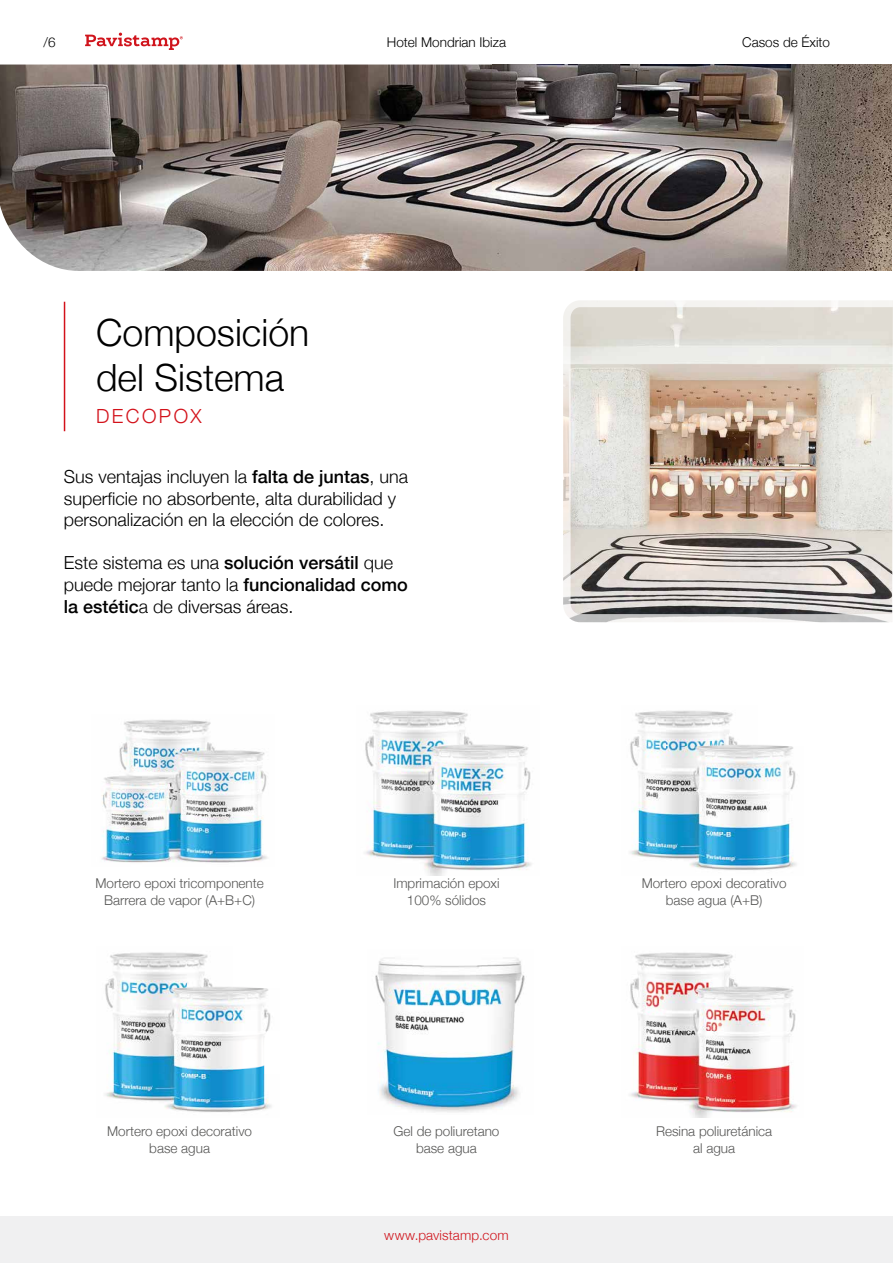
<style>
.page{position:relative;width:893px;height:1263px;background:#fff}
.page>*{position:absolute;margin:0;border:0;box-sizing:border-box;transform-origin:0 0}
.t1{font:300 37.5px/45px "Helvetica Neue";color:#000}
.t2{font:300 19.5px "Helvetica Neue";letter-spacing:.125em;color:#d3121b}
.t3{font:300 18px/21.6px "Helvetica Neue";color:#000}
.t4{font:300 13.5px/16.2px "Helvetica Neue";color:#575756;text-align:center}
.t5{font:300 13.5px "Helvetica Neue";color:#000}
.t6{font:300 13.5px "Helvetica Neue";letter-spacing:.01em;color:#d0141c}
.s1{font-weight:500}
</style>
<div class="page">
<svg style="left:85px;top:33px;width:98px;height:17px"></svg>
<div style="left:0;top:1216px;width:893px;height:47px;background:#f0f0f1"></div>
<img style="left:0;top:65px;width:891px;height:206px">
<hr style="left:64px;top:302px;width:1px;height:129px;background:#d3121b">
<img style="left:101px;top:720px;width:166px;height:143px">
<img style="left:365px;top:711px;width:167px;height:164px">
<img style="left:630px;top:710px;width:167px;height:160px">
<img style="left:105px;top:952px;width:167px;height:160px">
<img style="left:375px;top:958px;width:150px;height:154px">
<img style="left:630px;top:952px;width:167px;height:165px">
<svg style="left:563px;top:300px;width:330px;height:323px;background:#cec5bc"></svg>
<p class="t5" style="left:44px;top:31px;width:14px">/6</p>
<p class="t5" style="left:742px;top:31px;width:89px">Casos de Éxito</p>
<p class="t5" style="left:387px;top:31px;width:121px">Hotel Mondrian Ibiza</p>
<h1 class="t1" style="left:96px;top:308px;width:215px">Composición del Sistema</h1>
<p class="t2" style="left:96px;top:400px;width:107px">DECOPOX</p>
<p class="t3" style="left:64px;top:464px;width:346px">Sus ventajas incluyen la <span class="s1">falta de juntas</span>, una superficie no absorbente, alta durabilidad y personalización en la elección de colores.</p>
<p class="t3" style="left:64px;top:551px;width:346px">Este sistema es una <span class="s1">solución versátil</span> que puede mejorar tanto la <span class="s1">funcionalidad como la estétic</span>a de diversas áreas.</p>
<p class="t4" style="left:95px;top:874px;width:170px">Mortero epoxi tricomponente<br>Barrera de vapor (A+B+C)</p>
<p class="t4" style="left:393px;top:874px;width:108px">Imprimación epoxi<br>100% sólidos</p>
<p class="t4" style="left:642px;top:874px;width:146px">Mortero epoxi decorativo base agua (A+B)</p>
<p class="t4" style="left:107px;top:1122px;width:146px">Mortero epoxi decorativo base agua</p>
<p class="t4" style="left:393px;top:1122px;width:108px">Gel de poliuretano base agua</p>
<p class="t4" style="left:656px;top:1122px;width:118px">Resina poliuretánica al agua</p>
<p class="t6" style="left:384px;top:1224px;width:126px">www.pavistamp.com</p>
</div>
